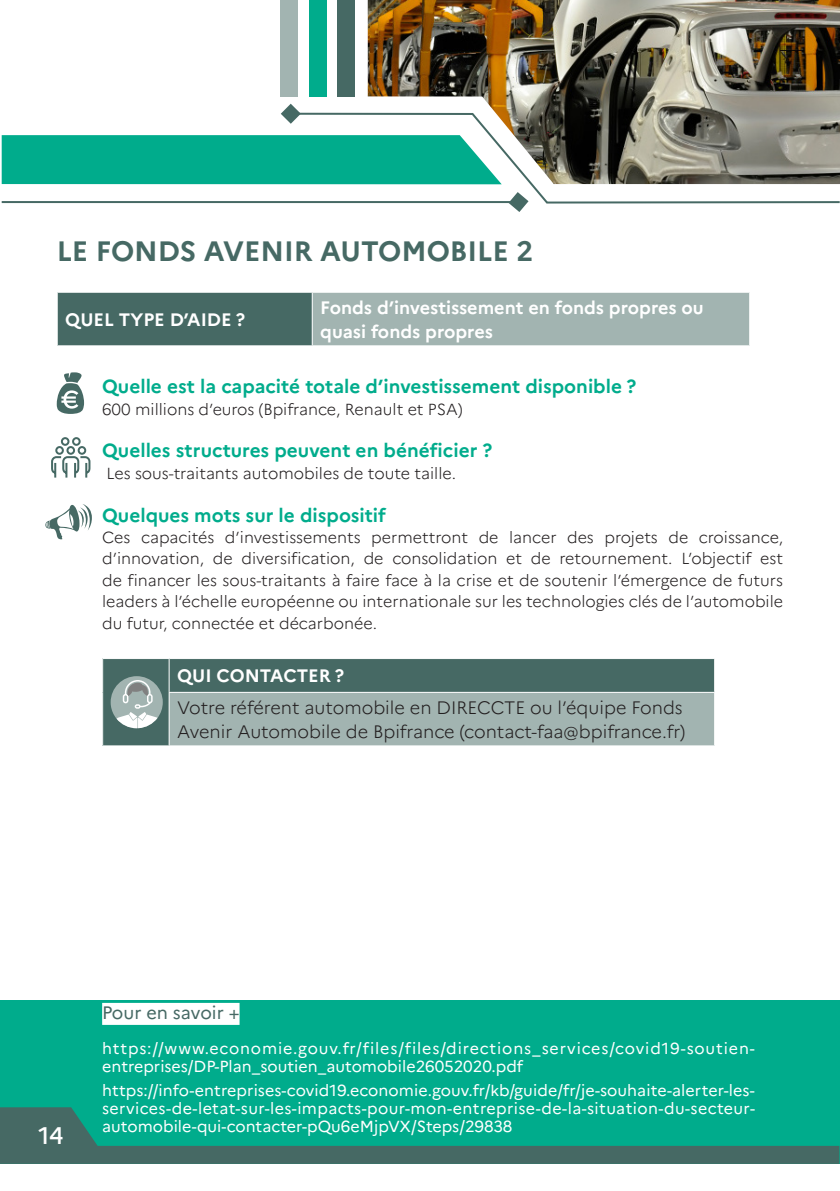
<style>
.page{position:relative;width:840px;height:1191px;background:#fff}
.page>*{position:absolute;margin:0;border:0;box-sizing:border-box;transform-origin:0 0}
.Style-Titre{font:700 28px "Marianne";color:#466964}
.t1{font:500 24px "Marianne";color:#fff}
.inter-vert_2{font:700 19px "Marianne";color:#00ac8c}
.inter-vert_-_1er{font:700 19px "Marianne";color:#00ac8c}
.Contacts{font:300 18px/24px "Marianne";color:#231f20}
.Type_d_aide2{font:700 18px/24px "Marianne";color:#fff}
.Type_d_aide1{font:700 18px "Marianne";color:#fff}
.liens_titre{font:18px "Marianne";color:#466964}
.texte_courant_3{font:300 16px/21.4px "Marianne";color:#231f20;text-align:justify}
.liens{font:16px/18px "Marianne";color:#fff;text-align:justify}
.liens-2{font:16px/18px "Marianne";letter-spacing:.045em;color:#fff}
</style>
<div class="page">
<div style="left:0;top:1000px;width:838px;height:163px;background:#00ac8c"></div>
<svg style="left:0;top:1107px;width:838px;height:56px"></svg>
<div style="left:102px;top:1003px;width:137px;height:22px;background:#fff"></div>
<div style="left:57px;top:292px;width:255px;height:54px;background:#466964"></div>
<div style="left:312px;top:292px;width:437px;height:54px;background:#a2b4b1"></div>
<hr style="left:57px;top:292px;width:255px;height:1px;background:#fff">
<hr style="left:57px;top:293px;width:1px;height:52px;background:#fff">
<hr style="left:312px;top:292px;width:437px;height:1px;background:#fff">
<hr style="left:311px;top:293px;width:1px;height:52px;background:#fff">
<hr style="left:748px;top:293px;width:1px;height:52px;background:#fff">
<hr style="left:57px;top:345px;width:255px;height:1px;background:#fff">
<hr style="left:312px;top:345px;width:437px;height:1px;background:#fff">
<div style="left:103px;top:658px;width:66px;height:88px;background:#466964"></div>
<div style="left:169px;top:658px;width:545px;height:34px;background:#466964"></div>
<div style="left:169px;top:692px;width:545px;height:54px;background:#a2b4b1"></div>
<hr style="left:102px;top:658px;width:67px;height:1px;background:#fff">
<hr style="left:169px;top:658px;width:545px;height:1px;background:#fff">
<hr style="left:168px;top:659px;width:1px;height:33px;background:#fff">
<hr style="left:713px;top:659px;width:1px;height:33px;background:#fff">
<hr style="left:168px;top:692px;width:546px;height:1px;background:#fff">
<hr style="left:168px;top:693px;width:1px;height:52px;background:#fff">
<hr style="left:713px;top:693px;width:1px;height:52px;background:#fff">
<hr style="left:102px;top:745px;width:67px;height:1px;background:#fff">
<hr style="left:169px;top:745px;width:545px;height:1px;background:#fff">
<svg style="left:111px;top:676px;width:52px;height:52px"></svg>
<svg style="left:57px;top:372px;width:27px;height:42px"></svg>
<svg style="left:51px;top:437px;width:40px;height:41px"></svg>
<svg style="left:45px;top:504px;width:47px;height:35px"></svg>
<img style="left:367px;top:0;width:472px;height:112px">
<svg style="left:280px;top:104px;width:19px;height:16px"></svg>
<svg style="left:287px;top:112px;width:552px;height:92px"></svg>
<svg style="left:508px;top:192px;width:20px;height:20px"></svg>
<hr style="left:2px;top:201px;width:512px;height:2px;background:#466964">
<div style="left:2px;top:135px;width:499px;height:49px;background:#00ac8c"></div>
<div style="left:280px;top:0;width:17px;height:96px;background:#a2b4b1"></div>
<div style="left:309px;top:0;width:17px;height:96px;background:#00ac8c"></div>
<div style="left:337px;top:0;width:17px;height:96px;background:#466964"></div>
<p class="Style-Titre" style="left:57px;top:234px;width:477px">LE FONDS AVENIR AUTOMOBILE 2</p>
<p class="Type_d_aide2" style="left:320px;top:295px;width:385px">Fonds d’investissement en fonds propres ou quasi fonds propres</p>
<p class="inter-vert_-_1er" style="left:102px;top:375px;width:535px">Quelle est la capacité totale d’investissement disponible ?</p>
<p class="texte_courant_3" style="left:102px;top:398px;width:361px">600 millions d’euros (Bpifrance, Renault et PSA)</p>
<p class="inter-vert_2" style="left:102px;top:439px;width:391px">Quelles structures peuvent en bénéficier ?</p>
<p class="texte_courant_3" style="left:106px;top:462px;width:351px">Les sous-traitants automobiles de toute taille.</p>
<p class="inter-vert_2" style="left:102px;top:503px;width:285px">Quelques mots sur le dispositif</p>
<p class="texte_courant_3" style="left:102px;top:526px;width:682px">Ces capacités d’investissements permettront de lancer des projets de croissance, d’innovation, de diversification, de consolidation et de retournement. L’objectif est de financer les sous-traitants à faire face à la crise et de soutenir l’émergence de futurs leaders à l’échelle européenne ou internationale sur les technologies clés de l’automobile du futur, connectée et décarbonée.</p>
<p class="Type_d_aide1" style="left:177px;top:665px;width:168px">QUI CONTACTER ?</p>
<p class="Contacts" style="left:177px;top:695px;width:509px">Votre référent automobile en DIRECCTE ou l’équipe Fonds<br>Avenir Automobile de Bpifrance (contact-faa@bpifrance.fr)</p>
<p class="Type_d_aide1" style="left:65px;top:308px;width:181px">QUEL TYPE D’AIDE ?</p>
<p class="t1" style="left:39px;top:1121px;width:26px">14</p>
<p class="liens_titre" style="left:102px;top:1001px;width:139px">Pour en savoir +</p>
<p class="liens-2" style="left:102px;top:1039px;width:654px">https://www.economie.gouv.fr/files/files/directions_services/covid19-soutien&shy;entreprises/DP-Plan_soutien_automobile26052020.pdf</p>
<p class="liens" style="left:102px;top:1081px;width:654px">https://info-entreprises-covid19.economie.gouv.fr/kb/guide/fr/je-souhaite-alerter-les&shy;services-de-letat-sur-les-impacts-pour-mon-entreprise-de-la-situation-du-secteur&shy;automobile-qui-contacter-pQu6eMjpVX/Steps/29838</p>
</div>
